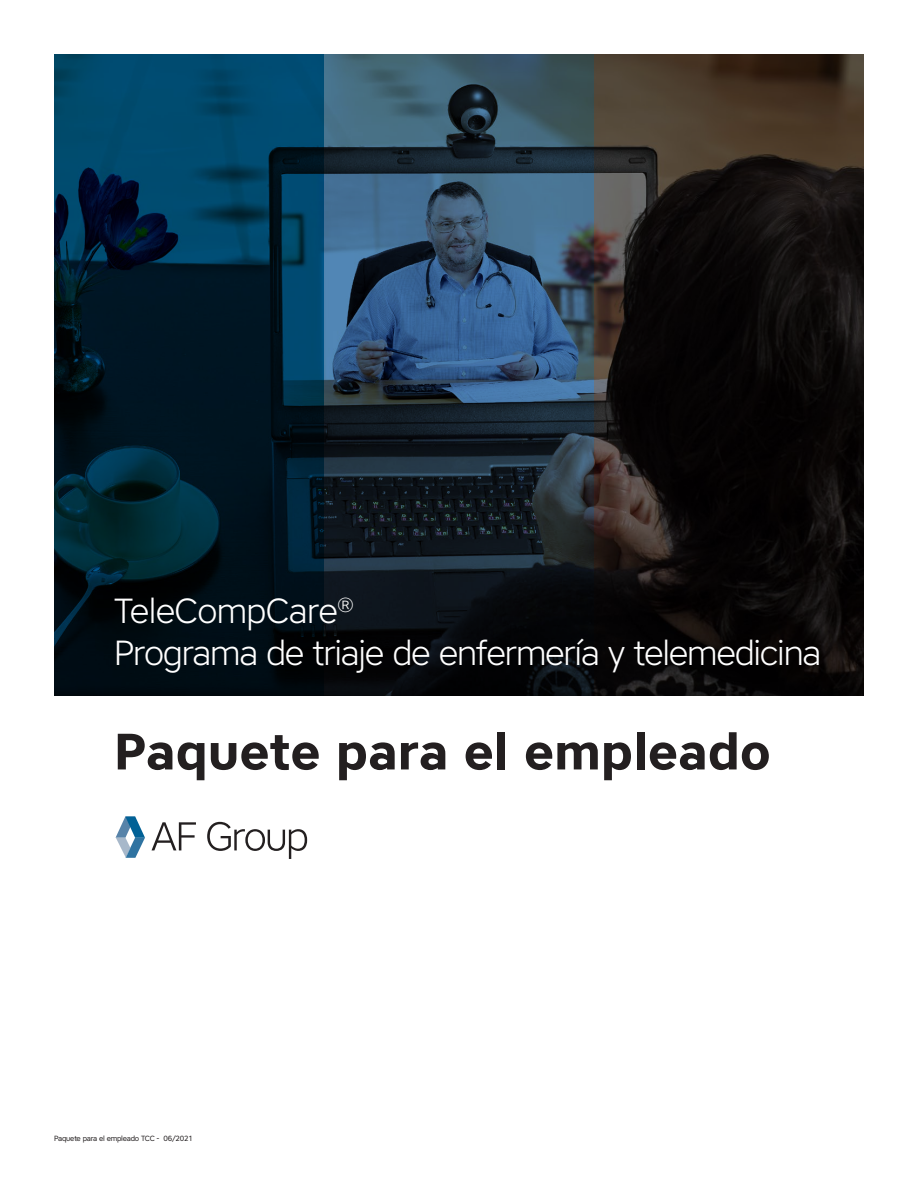
<style>
.page{position:relative;width:918px;height:1188px;background:#fff}
.page>*{position:absolute;margin:0;border:0;box-sizing:border-box;transform-origin:0 0}
.t1{font:700 51px "Core Sans A65";color:#231f20}
.t2{font:300 34.8px "Core Sans A35";letter-spacing:-.035em;color:#fff}
.p__paragraphs{font:7.5px "Core Sans A45";letter-spacing:-.03em;color:#231f20}
</style>
<div class="page">
<svg style="left:54px;top:54px;width:270px;height:642px;background:#002437"></svg>
<svg style="left:324px;top:54px;width:270px;height:642px;background:#253a4d"></svg>
<svg style="left:594px;top:54px;width:270px;height:642px;background:#1b1512"></svg>
<svg style="left:152px;top:822px;width:44px;height:28px"></svg>
<svg style="left:207px;top:822px;width:100px;height:37px"></svg>
<svg style="left:116px;top:816px;width:29px;height:42px"></svg>
<p class="t2" style="left:114px;top:589px;width:242px">TeleCompCare<sup>®</sup></p>
<p class="t2" style="left:114px;top:630px;width:709px">Programa de triaje de enfermería y telemedicina</p>
<p class="t1" style="left:114px;top:718px;width:658px">Paquete para el empleado</p>
<p class="p__paragraphs" style="left:54px;top:1133px;width:140px">Paquete para el empleado TCC - 06/2021</p>
</div>
